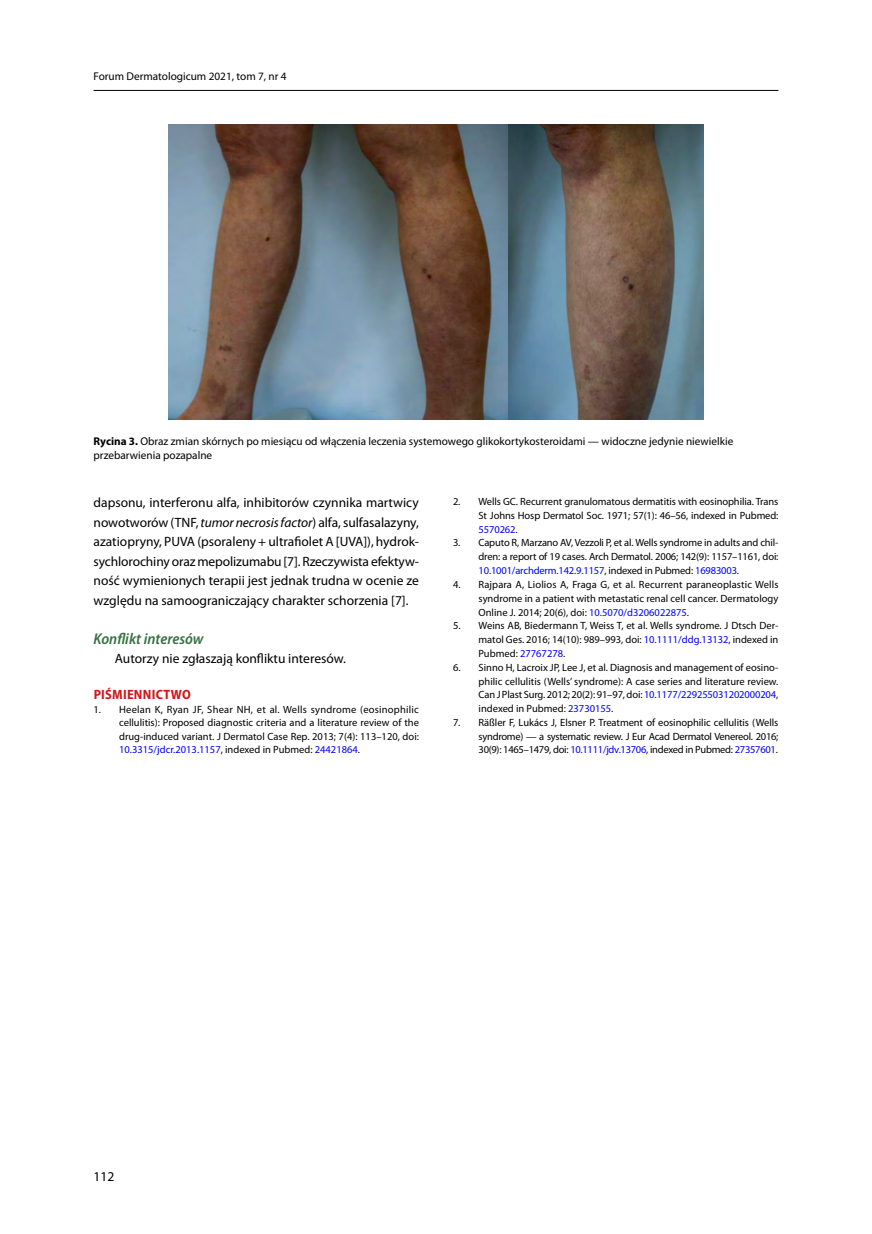
<style>
.page{position:relative;width:872px;height:1234px;background:#fff}
.page>*{position:absolute;margin:0;border:0;box-sizing:border-box;transform-origin:0 0}
.t1{font:italic 600 semi-condensed 15.75px "Myriad Pro";color:#377043}
.t2{font:13.5px/19.5px "Myriad Pro";color:#000;text-align:justify}
.t3{font:700 semi-condensed 13.5px "Myriad Pro";letter-spacing:.02em;color:#cd1719}
.t4{font:11.25px/14.2px "Myriad Pro";color:#000}
.t5{font:10.5px/13.8px "Myriad Pro";letter-spacing:-.01em;color:#000;text-align:justify}
.s1{font-weight:700}
.s2{font-style:italic}
.s3{color:#00f}
</style>
<div class="page">
<hr style="left:94px;top:90px;width:684px;height:1px;background:#000">
<img style="left:169px;top:124px;width:534px;height:295px">
<p class="t4" style="left:94px;top:70px;width:195px">Forum Dermatologicum 2021, tom 7, nr 4</p>
<p class="t4" style="left:94px;top:434px;width:641px"><span class="s1">Rycina 3.</span> Obraz zmian skórnych po miesiącu od włączenia leczenia systemowego glikokortykosteroidami — widoczne jedynie niewielkie przebarwienia pozapalne</p>
<p class="t2" style="left:94px;top:493px;width:327px">dapsonu, interferonu alfa, inhibitorów czynnika martwicy nowotworów (TNF, <span class="s2">tumor necrosis factor</span>) alfa, sulfasalazyny, azatiopryny, PUVA (psoraleny + ultrafiolet A [UVA]), hydrok&shy;sychlorochiny oraz mepolizumabu [7]. Rzeczywista efektyw&shy;ność wymienionych terapii jest jednak trudna w ocenie ze względu na samoograniczający charakter schorzenia [7].</p>
<h1 class="t1" style="left:94px;top:630px;width:112px">Konflikt interesów</h1>
<p class="t2" style="left:115px;top:649px;width:233px">Autorzy nie zgłaszają konfliktu interesów.</p>
<p class="t3" style="left:94px;top:687px;width:99px">PIŚMIENNICTWO</p>
<p class="t5" style="left:119px;top:702px;width:301px;text-indent:-26px">1. Heelan K, Ryan JF, Shear NH, et al. Wells syndrome (eosinophilic cellulitis): Proposed diagnostic criteria and a literature review of the drug-induced variant. J Dermatol Case Rep. 2013; 7(4): 113–120, doi:<br><span class="s3">10.3315/jdcr.2013.1157</span>, indexed in Pubmed: <span class="s3">24421864</span>.</p>
<p class="t5" style="left:478px;top:494px;width:301px;text-indent:-26px">2. Wells GC. Recurrent granulomatous dermatitis with eosinophilia. Trans St Johns Hosp Dermatol Soc. 1971; 57(1): 46–56, indexed in Pubmed:<br><span class="s3">5570262</span>.</p>
<p class="t5" style="left:478px;top:536px;width:301px;text-indent:-26px">3. Caputo R, Marzano AV, Vezzoli P, et al. Wells syndrome in adults and chil&shy;dren: a report of 19 cases. Arch Dermatol. 2006; 142(9): 1157–1161, doi:<br><span class="s3">10.1001/archderm.142.9.1157</span>, indexed in Pubmed: <span class="s3">16983003</span>.</p>
<p class="t5" style="left:478px;top:577px;width:301px;text-indent:-26px">4. Rajpara A, Liolios A, Fraga G, et al. Recurrent paraneoplastic Wells syndrome in a patient with metastatic renal cell cancer. Dermatology Online J. 2014; 20(6), doi: <span class="s3">10.5070/d3206022875</span>.</p>
<p class="t5" style="left:478px;top:619px;width:301px;text-indent:-26px">5. Weins AB, Biedermann T, Weiss T, et al. Wells syndrome. J Dtsch Der&shy;matol Ges. 2016; 14(10): 989–993, doi: <span class="s3">10.1111/ddg.13132</span>, indexed in Pubmed: <span class="s3">27767278</span>.</p>
<p class="t5" style="left:478px;top:660px;width:301px;text-indent:-26px">6. Sinno H, Lacroix JP, Lee J, et al. Diagnosis and management of eosino&shy;philic cellulitis (Wells’ syndrome): A case series and literature review.<br>Can J Plast Surg. 2012; 20(2): 91–97, doi: <span class="s3">10.1177/229255031202000204</span>, indexed in Pubmed: <span class="s3">23730155</span>.</p>
<p class="t5" style="left:478px;top:715px;width:301px;text-indent:-26px">7. Räßler F, Lukács J, Elsner P. Treatment of eosinophilic cellulitis (Wells syndrome) — a systematic review. J Eur Acad Dermatol Venereol. 2016; 30(9): 1465–1479, doi: <span class="s3">10.1111/jdv.13706</span>, indexed in Pubmed: <span class="s3">27357601</span>.</p>
<p class="t2" style="left:94px;top:1166px;width:22px">112</p>
</div>
